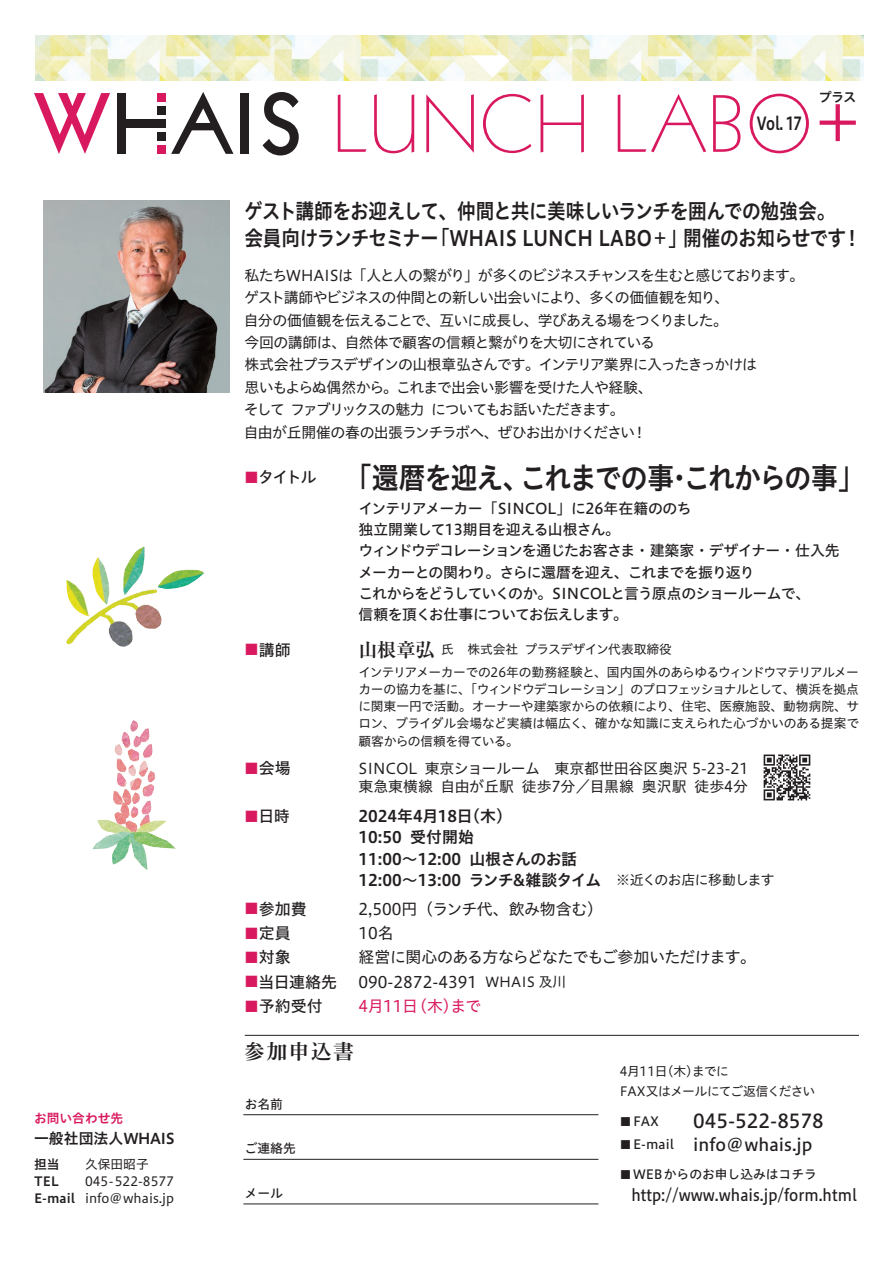
<style>
.page{position:relative;width:893px;height:1263px;background:#fff}
.page>*{position:absolute;margin:0;border:0;box-sizing:border-box;transform-origin:0 0}
.t1{font:79.2px "Geometric 231 BT Light C";color:#d9195f}
.t2{font:61.95px "Geometric 231 BT Bold C";color:#d9195f}
.t3{font:29.7px "Hiragino UD Sans Std W6";letter-spacing:-.03em;color:#231f20;scale:.9 1}
.t4{font:21.3px "Hiragino UD Sans Std W6";letter-spacing:-.035em;color:#231f20;scale:.88 1}
.t5{font:21.3px "Hiragino UD Sans Std W6";color:#231f20;scale:.88 1}
.t6{font:21.3px "Hiragino UD Sans Std W6";letter-spacing:-.06em;color:#231f20;scale:.88 1}
.t7{font:20.25px "Shuei Min Pr 6 B";letter-spacing:.1em;color:#231f20}
.t8{font:19.2px "Hiragino UD Sans Std W5";color:#231f20}
.t9{font:700 19.2px "Ryumin Pr 6";color:#231f20}
.t10{font:17.85px "Hiragino UD Sans Std W6";color:#231f20;scale:.8 1}
.t11{font:16.95px "Hiragino UD Sans Std W5";color:#231f20}
.t12{font:15.9px "Hiragino UD Sans Std W6";color:#231f20}
.t13{font:15.9px "Hiragino UD Sans Std W5";color:#231f20}
.t14{font:15.9px "Hiragino UD Sans Std W5";color:#231f20;scale:.92 1}
.t15{font:15.9px "Hiragino UD Sans Std W4";letter-spacing:-.045em;color:#231f20}
.t16{font:15.9px "Hiragino UD Sans Std W4";letter-spacing:-.02em;color:#231f20}
.t17{font:15.9px "Hiragino UD Sans Std W4";color:#231f20}
.t18{font:15.9px "Hiragino UD Sans Std W6";letter-spacing:-.085em;color:#231f20}
.t19{font:15.9px "Hiragino UD Sans Std W4";color:#d9195f}
.t20{font:15.9px "Hiragino UD Sans Std W6";letter-spacing:-.035em;color:#231f20}
.t21{font:14.85px "Hiragino UD Sans Std W4";letter-spacing:-.05em;color:#231f20}
.t22{font:14.85px/21.3px "Hiragino UD Sans Std W5";letter-spacing:-.045em;color:#231f20}
.t23{font:14.85px "Hiragino UD Sans Std W4";letter-spacing:-.08em;color:#231f20}
.t24{font:14.85px "Hiragino UD Sans Std W4";letter-spacing:-.07em;color:#231f20}
.t25{font:14.85px "Hiragino UD Sans Std W4";letter-spacing:-.085em;color:#231f20}
.t26{font:14.85px "Hiragino UD Sans Std W4";color:#231f20}
.t27{font:14.85px "Hiragino UD Sans Std W6";color:#231f20}
.t28{font:13.8px "Hiragino UD Sans Std W4";letter-spacing:-.05em;color:#231f20}
.t29{font:13.8px "Hiragino UD Sans Std W4";letter-spacing:-.02em;color:#231f20}
.t30{font:13.35px "Hiragino UD Sans Std W6";color:#231f20}
.t31{font:12.75px/17.2px "Hiragino UD Sans Std W4";letter-spacing:-.01em;color:#231f20;text-align:justify}
.t32{font:12.75px "Hiragino UD Sans Std W5";color:#231f20}
.t33{font:12.75px "Hiragino UD Sans Std W4";letter-spacing:-.04em;color:#231f20}
.t34{font:12.75px "Hiragino UD Sans Std W6";color:#231f20}
.t35{font:12.75px "Hiragino UD Sans Std W6";color:#d9195f}
.s1{font-size:14.85px;color:#d9195f}
.s2{font-family:"Hiragino UD Sans Std W4";font-size:13.8px}
.s3{font-size:11.7px}
</style>
<div class="page">
<img style="left:35px;top:35px;width:402px;height:46px">
<img style="left:437px;top:35px;width:427px;height:46px">
<svg style="left:34px;top:93px;width:76px;height:61px"></svg>
<svg style="left:171px;top:92px;width:62px;height:62px"></svg>
<svg style="left:262px;top:92px;width:37px;height:63px"></svg>
<div style="left:117px;top:93px;width:9px;height:61px;background:#231f20"></div>
<div style="left:157px;top:93px;width:9px;height:9px;background:#d9195f"></div>
<div style="left:157px;top:106px;width:9px;height:9px;background:#231f20"></div>
<div style="left:117px;top:119px;width:49px;height:9px;background:#231f20"></div>
<div style="left:157px;top:132px;width:9px;height:9px;background:#231f20"></div>
<div style="left:157px;top:145px;width:9px;height:9px;background:#d9195f"></div>
<div style="left:241px;top:93px;width:8px;height:61px;background:#231f20"></div>
<hr style="left:243px;top:1114px;width:355px;height:1px;background:#231f20">
<hr style="left:243px;top:1159px;width:355px;height:1px;background:#231f20">
<hr style="left:243px;top:1204px;width:355px;height:1px;background:#231f20">
<hr style="left:245px;top:1035px;width:614px;height:1px;background:#231f20">
<img style="left:44px;top:200px;width:185px;height:193px">
<img style="left:123px;top:547px;width:20px;height:38px">
<img style="left:130px;top:720px;width:17px;height:15px">
<img style="left:763px;top:754px;width:48px;height:47px">
<p class="t35" style="left:34px;top:1108px;width:91px">お問い合わせ先</p>
<p class="t27" style="left:34px;top:1127px;width:142px">一般社団法人WHAIS</p>
<p class="t31" style="left:85px;top:1155px;width:65px">久保田昭子</p>
<p class="t34" style="left:34px;top:1154px;width:27px">担当</p>
<p class="t34" style="left:34px;top:1171px;width:26px">TEL</p>
<p class="t34" style="left:34px;top:1188px;width:42px">E-mail</p>
<p class="t31" style="left:85px;top:1171px;width:90px">045-522-8577</p>
<p class="t31" style="left:85px;top:1188px;width:91px">info@whais j p.</p>
<p class="t1" style="left:332px;top:74px;width:482px">LUNCH LABO</p>
<p class="t10" style="left:756px;top:110px;width:58px">Vol 17.</p>
<p class="t30" style="left:819px;top:86px;width:39px">プラス</p>
<p class="t2" style="left:812px;top:78px;width:53px">+</p>
<p class="t4" style="left:244px;top:194px;width:673px">ゲスト講師をお迎えして、仲間と共に美味しいランチを囲んでの勉強会。</p>
<p class="t4" style="left:683px;top:222px;width:204px">開催のお知らせです!</p>
<p class="t5" style="left:431px;top:222px;width:292px">「WHAIS LUNCH LABO＋」</p>
<p class="t6" style="left:244px;top:222px;width:222px">会員向けランチセミナー</p>
<p class="t23" style="left:244px;top:264px;width:561px">私たちWHAISは「人と人の繋がり」が多くのビジネスチャンスを生むと感じております。</p>
<p class="t21" style="left:244px;top:286px;width:487px">ゲスト講師やビジネスの仲間との新しい出会いにより、多くの価値観を知り、</p>
<p class="t21" style="left:244px;top:309px;width:486px">自分の価値観を伝えることで、互いに成長し、学びあえる場をつくりました。</p>
<p class="t21" style="left:244px;top:331px;width:412px">今回の講師は、自然体で顧客の信頼と繋がりを大切にされている</p>
<p class="t24" style="left:244px;top:353px;width:514px">株式会社プラスデザインの山根章弘さんです。インテリア業界に入ったきっかけは</p>
<p class="t21" style="left:244px;top:376px;width:410px">思いもよらぬ偶然から。これまで出会い影響を受けた人や経験、</p>
<p class="t25" style="left:244px;top:398px;width:382px">そしてファブリックスの魅力についてもお話いただきます。</p>
<p class="t21" style="left:632px;top:421px;width:16px">!</p>
<p class="t21" style="left:244px;top:421px;width:393px">自由が丘開催の春の出張ランチラボへ、ぜひお出かけください</p>
<p class="t3" style="left:520px;top:455px;width:385px">これまでの事これからの事「</p>
<p class="t3" style="left:345px;top:455px;width:206px">「還暦を迎え、</p>
<p class="t13" style="left:244px;top:465px;width:74px"><span class="s1">■</span>タイトル</p>
<p class="t3" style="left:666px;top:455px;width:31px">・</p>
<p class="t13" style="left:244px;top:637px;width:48px"><span class="s1">■</span>講師</p>
<p class="t22" style="left:358px;top:497px;width:335px">インテリアメーカー「SINCOL」に26年在籍ののち</p>
<p class="t22" style="left:358px;top:518px;width:263px">独立開業して13期目を迎える山根さん。</p>
<p class="t22" style="left:358px;top:539px;width:483px">ウィンドウデコレーションを通じたお客さま・建築家・デザイナー・仕入先メーカーとの関わり。さらに還暦を迎え、これまでを振り返り</p>
<p class="t22" style="left:358px;top:582px;width:453px">これからをどうしていくのか。SINCOLと言う原点のショールームで、</p>
<p class="t22" style="left:358px;top:603px;width:271px">信頼を頂くお仕事についてお伝えします。</p>
<p class="t33" style="left:524px;top:640px;width:149px">プラスデザイン代表取締役</p>
<p class="t9" style="left:358px;top:634px;width:78px">山根章弘</p>
<p class="t31" style="left:467px;top:640px;width:53px">株式会社</p>
<p class="t31" style="left:441px;top:640px;width:14px">氏</p>
<p class="t13" style="left:244px;top:756px;width:48px"><span class="s1">■</span>会場</p>
<p class="t31" style="left:358px;top:663px;width:502px">インテリアメーカーでの26年の勤務経験と、国内国外のあらゆるウィンドウマテリアルメーカーの協力を基に、「ウィンドウデコレーション」のプロフェッショナルとして、横浜を拠点に関東一円で活動。オーナーや建築家からの依頼により、住宅、医療施設、動物病院、サロン、ブライダル会場など実績は幅広く、確かな知識に支えられた心づかいのある提案で顧客からの信頼を得ている。</p>
<p class="t26" style="left:425px;top:757px;width:325px">東京ショールーム　東京都世田谷区奥沢 5-23-21</p>
<p class="t21" style="left:358px;top:757px;width:60px">SINCOL</p>
<p class="t13" style="left:244px;top:804px;width:47px"><span class="s1">■</span>日時</p>
<p class="t21" style="left:440px;top:775px;width:75px">自由が丘駅</p>
<p class="t21" style="left:358px;top:775px;width:76px">東急東横線</p>
<p class="t12" style="left:358px;top:804px;width:155px">2024年月4 18 （日木(</p>
<p class="t21" style="left:522px;top:775px;width:114px">徒歩7分／目黒線</p>
<p class="t21" style="left:642px;top:775px;width:46px">奥沢駅</p>
<p class="t21" style="left:694px;top:775px;width:55px">徒歩4分</p>
<p class="t12" style="left:358px;top:825px;width:45px">10:50</p>
<p class="t12" style="left:410px;top:825px;width:65px">受付開始</p>
<p class="t12" style="left:358px;top:846px;width:104px">11:00～12:00</p>
<p class="t20" style="left:469px;top:846px;width:109px">山根さんのお話</p>
<p class="t13" style="left:244px;top:896px;width:64px"><span class="s1">■</span>参加費</p>
<p class="t18" style="left:469px;top:868px;width:163px">ランチ&amp;雑談タイム　<span class="s2">※</span></p>
<p class="t28" style="left:630px;top:869px;width:146px">近くのお店に移動します</p>
<p class="t12" style="left:358px;top:868px;width:104px">12:00～13:00</p>
<p class="t16" style="left:358px;top:896px;width:246px">2,500円（ランチ代、飲み物含む(</p>
<p class="t13" style="left:244px;top:921px;width:48px"><span class="s1">■</span>定員</p>
<p class="t16" style="left:358px;top:921px;width:37px">10名</p>
<p class="t13" style="left:244px;top:945px;width:48px"><span class="s1">■</span>対象</p>
<p class="t15" style="left:358px;top:945px;width:399px">経営に関心のある方ならどなたでもご参加いただけます。</p>
<p class="t13" style="left:244px;top:970px;width:94px"><span class="s1">■</span>当日連絡先</p>
<p class="t17" style="left:358px;top:970px;width:120px">090-2872-4391</p>
<p class="t29" style="left:486px;top:971px;width:82px">WHAIS 及川</p>
<p class="t13" style="left:244px;top:994px;width:80px"><span class="s1">■</span>予約受付</p>
<p class="t19" style="left:358px;top:994px;width:102px">月4 11 （日木）</p>
<p class="t19" style="left:450px;top:994px;width:32px">まで</p>
<p class="t7" style="left:244px;top:1040px;width:111px">参加申込書</p>
<p class="t32" style="left:245px;top:1094px;width:40px">お名前</p>
<p class="t32" style="left:245px;top:1139px;width:53px">ご連絡先</p>
<p class="t32" style="left:245px;top:1183px;width:40px">メール</p>
<p class="t31" style="left:620px;top:1062px;width:111px">月4 11日木( )までに</p>
<p class="t33" style="left:620px;top:1082px;width:197px">FAX又はメールにてご返信ください</p>
<p class="t8" style="left:693px;top:1106px;width:132px">045-522-8578</p>
<p class="t32" style="left:620px;top:1111px;width:41px"><span class="s3">■</span>FAX</p>
<p class="t11" style="left:693px;top:1132px;width:121px">info＠whais j p.</p>
<p class="t32" style="left:620px;top:1135px;width:56px"><span class="s3">■</span>E-mail</p>
<p class="t32" style="left:620px;top:1165px;width:199px"><span class="s3">■</span>WEBからのお申し込みはコチラ</p>
<p class="t14" style="left:631px;top:1183px;width:247px">http://www.whais j p. /form.html</p>
</div>
